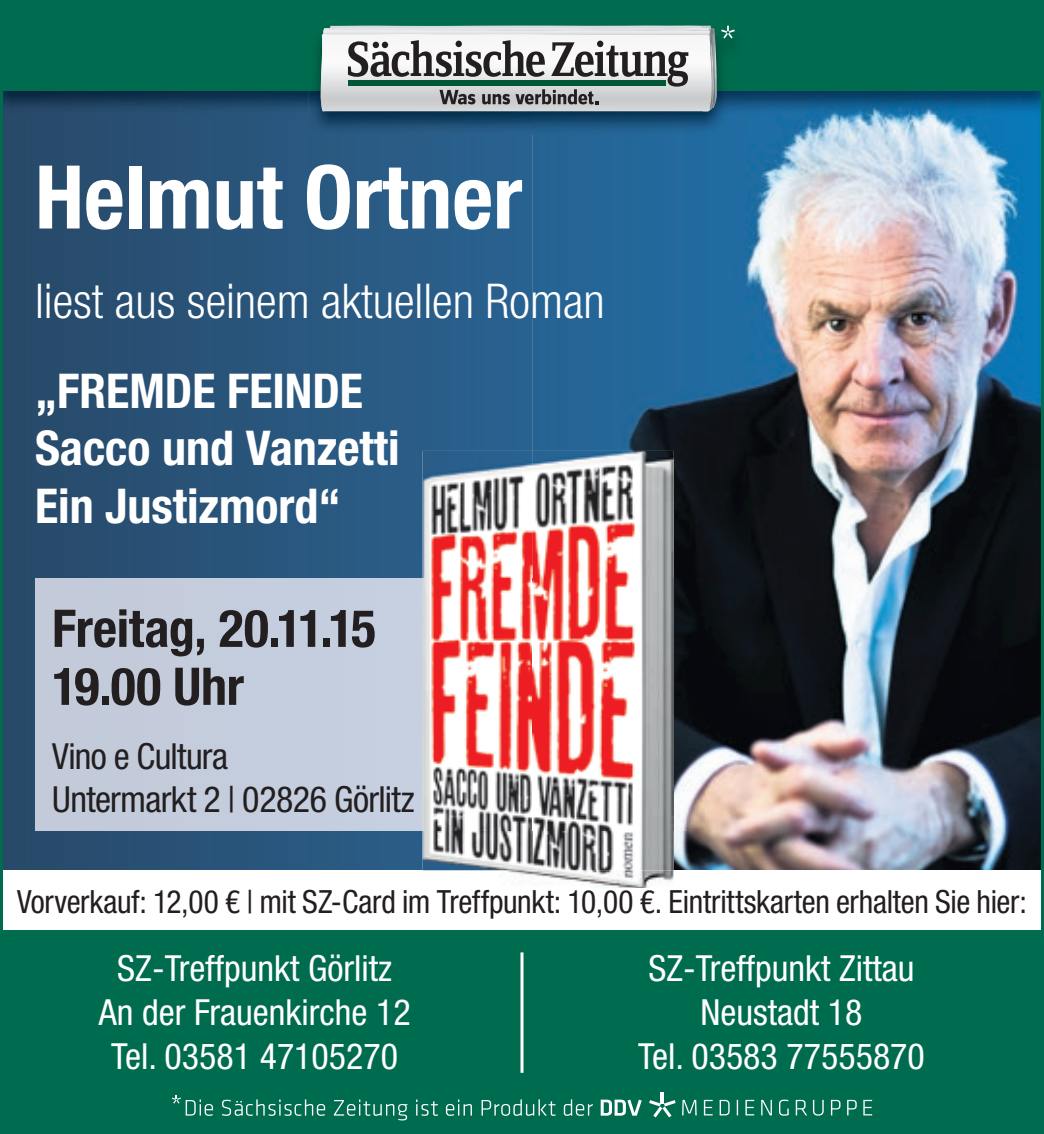
<style>
.page{position:relative;width:1044px;height:1134px;background:#fff}
.page>*{position:absolute;margin:0;border:0;box-sizing:border-box;transform-origin:0 0}
.t1{font:700 condensed 88px "Helvetica Neue";color:#fff}
.t2{font:700 condensed 52px/58px "Helvetica Neue";letter-spacing:-.005em;color:#231f20}
.t3{font:700 condensed 48px/57.6px "Helvetica Neue";color:#fff}
.t4{font:300 condensed 48px "Helvetica Neue";color:#fff}
.t5{font:condensed 36px/44px "Helvetica Neue";color:#fff;text-align:center}
.t6{font:condensed 36px/43.2px "Helvetica Neue";letter-spacing:-.015em;color:#231f20}
.t7{font:condensed 32px "Helvetica Neue";letter-spacing:-.005em;color:#231f20}
</style>
<div class="page">
<svg style="left:4px;top:115px;width:528px;height:755px;background:#29547a"></svg>
<div style="left:35px;top:578px;width:387px;height:252px;background:#c4cddd"></div>
<img style="left:4px;top:91px;width:304px;height:24px">
<div style="left:0;top:0;width:1043px;height:91px;background:#006c4f"></div>
<img style="left:532px;top:115px;width:507px;height:377px">
<img style="left:673px;top:492px;width:366px;height:378px">
<img style="left:673px;top:578px;width:31px;height:252px">
<img style="left:308px;top:91px;width:731px;height:24px">
<img style="left:308px;top:115px;width:438px;height:20px">
<img style="left:316px;top:25px;width:419px;height:66px">
<img style="left:532px;top:91px;width:214px;height:24px">
<svg style="left:721px;top:26px;width:13px;height:12px"></svg>
<img style="left:714px;top:35px;width:2px;height:70px">
<img style="left:712px;top:26px;width:2px;height:84px">
<svg style="left:320px;top:26px;width:392px;height:85px;background:#b0b6b5"></svg>
<div style="left:1px;top:924px;width:1042px;height:210px;background:#006c4f"></div>
<svg style="left:600px;top:1100px;width:41px;height:16px"></svg>
<svg style="left:649px;top:1092px;width:26px;height:25px"></svg>
<svg style="left:682px;top:1100px;width:189px;height:16px"></svg>
<svg style="left:172px;top:1095px;width:420px;height:25px"></svg>
<hr style="left:520px;top:952px;width:3px;height:121px;background:#fff">
<div style="left:0;top:870px;width:1043px;height:60px;background:#fff"></div>
<img style="left:422px;top:451px;width:251px;height:437px">
<h1 class="t1" style="left:35px;top:144px;width:488px">Helmut Ortner</h1>
<h3 class="t4" style="left:35px;top:274px;width:571px">liest aus seinem aktuellen Roman</h3>
<h3 class="t3" style="left:35px;top:361px;width:366px">„FREMDE FEINDE<br>Sacco und Vanzetti<br>Ein Justizmord“</h3>
<h2 class="t2" style="left:52px;top:599px;width:325px">Freitag, 20.11.15<br>19.00 Uhr</h2>
<p class="t6" style="left:52px;top:734px;width:364px">Vino e Cultura<br>Untermarkt 2 | 02826 Görlitz</p>
<p class="t7" style="left:17px;top:883px;width:1011px">Vorverkauf: 12,00 € | mit SZ-Card im Treffpunkt: 10,00 €. Eintrittskarten erhalten Sie hier:</p>
<p class="t5" style="left:99px;top:946px;width:313px">SZ-Treffpunkt Görlitz<br>An der Frauenkirche 12<br>Tel. 03581 47105270</p>
<p class="t5" style="left:638px;top:946px;width:288px">SZ-Treffpunkt Zittau<br>Neustadt 18<br>Tel. 03583 77555870</p>
</div>
